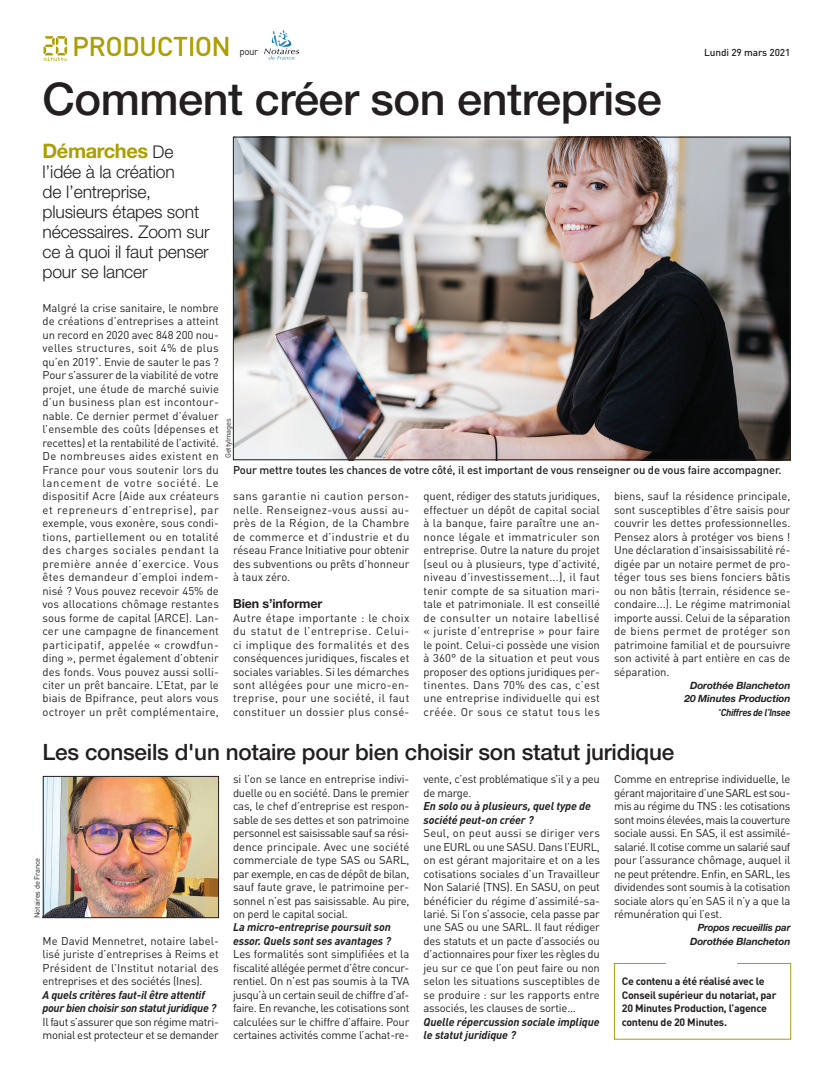
<style>
.page{position:relative;width:833px;height:1081px;background:#fff}
.page>*{position:absolute;margin:0;border:0;box-sizing:border-box;transform-origin:0 0}
.TIT_LEAD{font:500 45px "Helvetica Neue LT Std";letter-spacing:-.01em;color:#231f20}
.TIT_LEAD_Surtitre{font:500 26.88px "DINOT";letter-spacing:-.025em;color:#ab9f01}
.TIT_SOUPAP_Thema{font:500 22.5px "Helvetica Neue LT Std";letter-spacing:-.01em;color:#231f20}
.LEAD-chapo{font:700 20px "Helvetica Neue LT Std";letter-spacing:-.02em;color:#ab9f01}
.LEAD-chapo-2{font:300 17.5px/20px "Helvetica Neue LT Std";letter-spacing:-.01em;color:#231f20}
.Intertitre_Classique{font:700 12.5px "Helvetica Neue LT Std";letter-spacing:-.01em;color:#231f20}
.Texte_Puces{font:11.25px/13.5px "DINOT";letter-spacing:.005em;color:#231f20;text-align:justify}
.ITW-Réponse{font:11.25px/13.5px "DINOT";letter-spacing:-.025em;color:#231f20;text-align:justify}
.ITW_Question{font:italic 700 11.25px/13.5px "DINOT";letter-spacing:-.01em;color:#231f20}
.Texte_courant{font:11.25px/13.5px "DINOT";letter-spacing:-.02em;color:#231f20;text-align:justify}
.PHOTO_Legende{font:500 11.25px "DINOT";letter-spacing:-.01em;color:#231f20}
.ITW_Question-2{font:italic 700 11.25px/13.5px "DINOT";letter-spacing:-.03em;color:#231f20}
.ENC_Texte{font:700 10.62px/13.5px "DINOT";letter-spacing:-.025em;color:#231f20}
.Texte_courant-2{font:italic 700 10px "Helvetica Neue LT Std";letter-spacing:-.01em;color:#231f20}
.Texte_courant-3{font:italic 700 10px "DINOT";letter-spacing:-.04em;color:#231f20}
.Tetiere-Date{font:500 10px "DINOT";letter-spacing:-.01em;color:#231f20}
.t1{font:10px "DINOT";color:#231f20}
.PHOTO_Credit{font:7.5px "DINOT";letter-spacing:-.025em;color:#231f20}
.s1{font-weight:300;font-size:17.5px;color:#231f20}
</style>
<div class="page">
<img style="left:235px;top:139px;width:553px;height:319px">
<div style="left:614px;top:963px;width:177px;height:76px;border:1px solid #ab9f01"></div>
<div style="left:666px;top:958px;width:71px;height:11px;background:#fff"></div>
<svg style="left:43px;top:36px;width:24px;height:25px"></svg>
<img style="left:45px;top:778px;width:172px;height:138px">
<div style="left:43px;top:776px;width:176px;height:142px;border:1px solid #231f20"></div>
<img style="left:264px;top:31px;width:34px;height:29px">
<p class="TIT_LEAD_Surtitre" style="left:72px;top:28px;width:160px">PRODUCTION</p>
<p class="t1" style="left:240px;top:44px;width:20px">pour</p>
<p class="Tetiere-Date" style="left:704px;top:46px;width:88px">Lundi 29 mars 2021</p>
<p class="TIT_LEAD" style="left:43px;top:72px;width:620px">Comment créer son entreprise</p>
<p class="LEAD-chapo" style="left:43px;top:138px;width:132px">Démarches <span class="s1">De</span></p>
<p class="LEAD-chapo-2" style="left:43px;top:161px;width:169px">l’idée à la création<br>de l’entreprise, plusieurs étapes sont nécessaires. Zoom sur ce à quoi il faut penser pour se lancer</p>
<p class="Texte_Puces" style="left:43px;top:301px;width:178px">Malgré la crise sanitaire, le nombre de créations d’entreprises a atteint un record en 2020 avec 848 200 nou&shy;velles structures, soit 4% de plus qu’en 2019<sup>*</sup>. Envie de sauter le pas ?<br>Pour s’assurer de la viabilité de votre projet, une étude de marché suivie d’un business plan est incontour&shy;nable. Ce dernier permet d’évaluer l’ensemble des coûts (dépenses et recettes) et la rentabilité de l’activité.</p>
<p class="Texte_Puces" style="left:43px;top:449px;width:178px">De nombreuses aides existent en France pour vous soutenir lors du lancement de votre société. Le dispositif Acre (Aide aux créateurs et repreneurs d’entreprise), par exemple, vous exonère, sous condi&shy;tions, partiellement ou en totalité des charges sociales pendant la première année d’exercice. Vous êtes demandeur d’emploi indem&shy;nisé ? Vous pouvez recevoir 45% de vos allocations chômage restantes sous forme de capital (ARCE). Lan&shy;cer une campagne de financement participatif, appelée « crowdfun&shy;ding », permet également d’obtenir des fonds. Vous pouvez aussi solli&shy;citer un prêt bancaire. L’Etat, par le biais de Bpifrance, peut alors vous octroyer un prêt complémentaire,</p>
<p class="PHOTO_Credit" style="left:223px;top:458px;width:41px;rotate:-90deg">GettyImages</p>
<p class="PHOTO_Legende" style="left:233px;top:462px;width:550px">Pour mettre toutes les chances de votre côté, il est important de vous renseigner ou de vous faire accompagner.</p>
<p class="Texte_Puces" style="left:423px;top:489px;width:178px">quent, rédiger des statuts juridiques, effectuer un dépôt de capital social à la banque, faire paraître une an&shy;nonce légale et immatriculer son entreprise. Outre la nature du projet (seul ou à plusieurs, type d’activité, niveau d’investissement...), il faut tenir compte de sa situation mari&shy;tale et patrimoniale. Il est conseillé de consulter un notaire labellisé « juriste d’entreprise » pour faire le point. Celui-ci possède une vision à 360° de la situation et peut vous proposer des options juridiques per&shy;tinentes. Dans 70% des cas, c’est une entreprise individuelle qui est créée. Or sous ce statut tous les</p>
<p class="Texte_Puces" style="left:614px;top:489px;width:178px">biens, sauf la résidence principale, sont susceptibles d’être saisis pour couvrir les dettes professionnelles.<br>Pensez alors à protéger vos biens !<br>Une déclaration d’insaisissabilité ré&shy;digée par un notaire permet de pro&shy;téger tous ses biens fonciers bâtis ou non bâtis (terrain, résidence se&shy;condaire...). Le régime matrimonial importe aussi. Celui de la séparation de biens permet de protéger son patrimoine familial et de poursuivre son activité à part entière en cas de séparation.</p>
<p class="Texte_Puces" style="left:233px;top:489px;width:178px">sans garantie ni caution person&shy;nelle. Renseignez-vous aussi au&shy;près de la Région, de la Chambre de commerce et d’industrie et du réseau France Initiative pour obtenir des subventions ou prêts d’honneur à taux zéro.</p>
<p class="Intertitre_Classique" style="left:233px;top:596px;width:91px">Bien s’informer</p>
<p class="Texte_Puces" style="left:233px;top:610px;width:178px">Autre étape importante : le choix du statut de l’entreprise. Celui&shy;ci implique des formalités et des conséquences juridiques, fiscales et sociales variables. Si les démarches sont allégées pour une micro-en&shy;treprise, pour une société, il faut constituer un dossier plus consé-</p>
<p class="Texte_courant-2" style="left:690px;top:679px;width:102px">Dorothée Blancheton</p>
<p class="Texte_courant-2" style="left:684px;top:693px;width:107px">20 Minutes Production</p>
<p class="Texte_courant-3" style="left:718px;top:705px;width:74px"><sup>*</sup>Chiffres de l’Insee</p>
<p class="TIT_SOUPAP_Thema" style="left:43px;top:738px;width:633px">Les conseils d'un notaire pour bien choisir son statut juridique</p>
<p class="PHOTO_Credit" style="left:32px;top:918px;width:61px;rotate:-90deg">Notaires de France</p>
<p class="Texte_courant" style="left:43px;top:933px;width:178px">Me David Mennetret, notaire label&shy;lisé juriste d’entreprises à Reims et Président de l’Institut notarial des entreprises et des sociétés (Ines).</p>
<p class="ITW_Question-2" style="left:43px;top:987px;width:175px">A quels critères faut-il être attentif pour bien choisir son statut juridique ?</p>
<p class="ITW-Réponse" style="left:43px;top:1014px;width:178px">Il faut s’assurer que son régime matri&shy;monial est protecteur et se demander</p>
<p class="ITW-Réponse" style="left:233px;top:772px;width:178px">si l’on se lance en entreprise indivi&shy;duelle ou en société. Dans le premier cas, le chef d’entreprise est respon&shy;sable de ses dettes et son patrimoine personnel est saisissable sauf sa rési&shy;dence principale. Avec une société commerciale de type SAS ou SARL, par exemple, en cas de dépôt de bilan, sauf faute grave, le patrimoine per&shy;sonnel n’est pas saisissable. Au pire, on perd le capital social.</p>
<p class="ITW_Question" style="left:233px;top:920px;width:160px">La micro-entreprise poursuit son essor. Quels sont ses avantages ?</p>
<p class="ITW-Réponse" style="left:233px;top:947px;width:178px">Les formalités sont simplifiées et la fiscalité allégée permet d’être concur&shy;rentiel. On n’est pas soumis à la TVA jusqu’à un certain seuil de chiffre d’af&shy;faire. En revanche, les cotisations sont calculées sur le chiffre d’affaire. Pour certaines activités comme l’achat-re-</p>
<p class="ITW-Réponse" style="left:423px;top:772px;width:178px">vente, c’est problématique s’il y a peu de marge.</p>
<p class="ITW_Question" style="left:423px;top:799px;width:169px">En solo ou à plusieurs, quel type de société peut-on créer ?</p>
<p class="ITW-Réponse" style="left:423px;top:826px;width:178px">Seul, on peut aussi se diriger vers une EURL ou une SASU. Dans l’EURL, on est gérant majoritaire et on a les cotisations sociales d’un Travailleur Non Salarié (TNS). En SASU, on peut bénéficier du régime d’assimilé-sa&shy;larié. Si l’on s’associe, cela passe par une SAS ou une SARL. Il faut rédiger des statuts et un pacte d’associés ou d’actionnaires pour fixer les règles du jeu sur ce que l’on peut faire ou non selon les situations susceptibles de se produire : sur les rapports entre associés, les clauses de sortie...</p>
<p class="ITW_Question" style="left:423px;top:1014px;width:178px">Quelle répercussion sociale implique le statut juridique ?</p>
<p class="ITW-Réponse" style="left:614px;top:772px;width:178px">Comme en entreprise individuelle, le gérant majoritaire d’une SARL est sou&shy;mis au régime du TNS : les cotisations sont moins élevées, mais la couverture sociale aussi. En SAS, il est assimilé&shy;salarié. Il cotise comme un salarié sauf pour l’assurance chômage, auquel il ne peut prétendre. Enfin, en SARL, les dividendes sont soumis à la cotisation sociale alors qu’en SAS il n’y a que la rémunération qui l’est.</p>
<p class="Texte_courant-2" style="left:697px;top:921px;width:94px">Propos recueillis par</p>
<p class="Texte_courant-2" style="left:690px;top:935px;width:102px">Dorothée Blancheton</p>
<p class="ENC_Texte" style="left:622px;top:974px;width:156px">Ce contenu a été réalisé avec le<br>Conseil supérieur du notariat, par<br>20 Minutes Production, l’agence contenu de 20 Minutes.</p>
</div>
